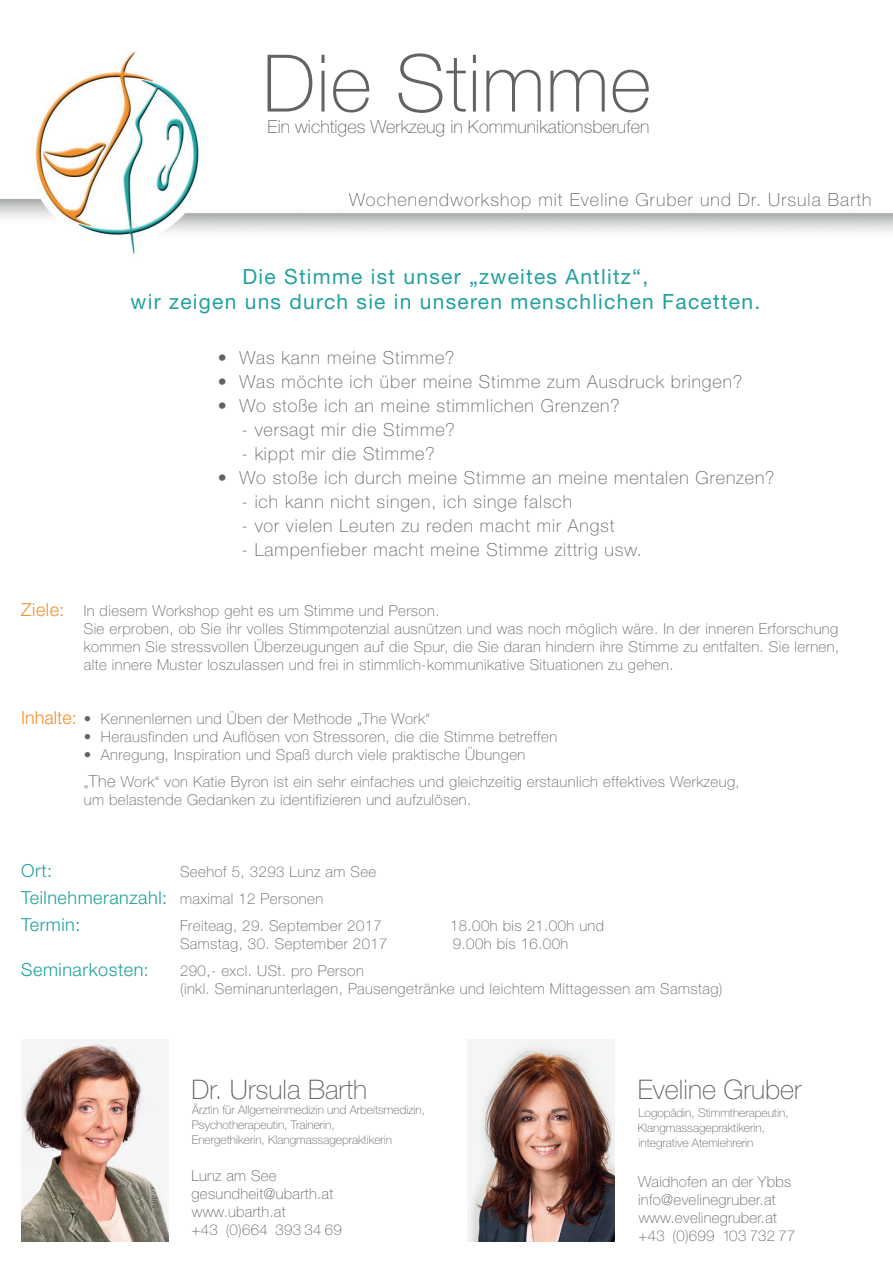
<style>
.page{position:relative;width:893px;height:1263px;background:#fff}
.page>*{position:absolute;margin:0;border:0;box-sizing:border-box;transform-origin:0 0}
.t1{font:100 79.5px "Helvetica Neue LT Std";letter-spacing:.01em;color:#636366}
.t2{font:100 27px "Helvetica Neue LT Std";color:#636366}
.t3{font:21px/25.2px "Helvetica Neue LT Std";letter-spacing:.06em;color:#22a19f;text-align:center}
.t4{font:100 18px "Helvetica Neue LT Std";letter-spacing:.05em;color:#636366}
.t5{font:100 18px "Helvetica Neue LT Std";letter-spacing:.005em;color:#636366}
.t6{font:300 18px/27px "Helvetica Neue LT Std";letter-spacing:.03em;color:#22a19f}
.t7{font:300 18px "Helvetica Neue LT Std";color:#f4922b}
.t8{font:100 15px/18px "Helvetica Neue LT Std";letter-spacing:.03em;color:#636366}
.t9{font:100 12px/15px "Helvetica Neue LT Std";color:#636366}
.s1{font-size:16.5px}
</style>
<div class="page">
<img style="left:0;top:51px;width:893px;height:1191px">
<img style="left:468px;top:1039px;width:147px;height:203px">
<img style="left:21px;top:1039px;width:147px;height:203px">
<h1 class="t1" style="left:262px;top:38px;width:390px">Die Stimme</h1>
<p class="t5" style="left:268px;top:116px;width:383px">Ein wichtiges Werkzeug in Kommunikationsberufen</p>
<p class="t4" style="left:349px;top:190px;width:524px">Wochenendworkshop mit Eveline Gruber und Dr. Ursula Barth</p>
<h3 class="t3" style="left:131px;top:263px;width:631px">Die Stimme ist unser „zweites Antlitz“,<br>wir zeigen uns durch sie in unseren menschlichen Facetten.</h3>
<p class="t4" style="left:218px;top:347px;width:238px">• Was kann meine Stimme?</p>
<p class="t4" style="left:218px;top:371px;width:526px">• Was möchte ich über meine Stimme zum Ausdruck bringen?</p>
<p class="t4" style="left:218px;top:395px;width:403px">• Wo stoße ich an meine stimmlichen Grenzen?</p>
<p class="t4" style="left:242px;top:419px;width:215px">- versagt mir die Stimme?</p>
<p class="t4" style="left:242px;top:443px;width:195px">- kippt mir die Stimme?</p>
<p class="t4" style="left:218px;top:467px;width:558px">• Wo stoße ich durch meine Stimme an meine mentalen Grenzen?</p>
<p class="t4" style="left:242px;top:491px;width:332px">- ich kann nicht singen, ich singe falsch</p>
<p class="t4" style="left:242px;top:515px;width:374px">- vor vielen Leuten zu reden macht mir Angst</p>
<p class="t4" style="left:242px;top:539px;width:402px">- Lampenfieber macht meine Stimme zittrig usw.</p>
<p class="t7" style="left:21px;top:598px;width:45px">Ziele:</p>
<p class="t7" style="left:21px;top:706px;width:57px">Inhalte:</p>
<p class="t8" style="left:84px;top:601px;width:757px">In diesem Workshop geht es um Stimme und Person.<br>Sie erproben, ob Sie ihr volles Stimmpotenzial ausnützen und was noch möglich wäre. In der inneren Erforschung kommen Sie stressvollen Überzeugungen auf die Spur, die Sie daran hindern ihre Stimme zu entfalten. Sie lernen, alte innere Muster loszulassen und frei in stimmlich-kommunikative Situationen zu gehen.</p>
<p class="t8" style="left:84px;top:709px;width:348px">• Kennenlernen und Üben der Methode „The Work“</p>
<p class="t8" style="left:84px;top:727px;width:475px">• Herausfinden und Auflösen von Stressoren, die die Stimme betreffen</p>
<p class="t8" style="left:84px;top:741px;width:657px;line-height:27px">• Anregung, Inspiration und Spaß durch viele praktische Übungen<br>„<span class="s1">The</span> Work“ von Katie Byron ist ein sehr einfaches und gleichzeitig erstaunlich effektives Werkzeug,</p>
<p class="t8" style="left:84px;top:790px;width:389px">um belastende Gedanken zu identifizieren und aufzulösen.</p>
<p class="t6" style="left:21px;top:856px;width:148px">Ort:<br>Teilnehmeranzahl:<br>Termin:</p>
<p class="t6" style="left:21px;top:955px;width:129px">Seminarkosten:</p>
<p class="t8" style="left:180px;top:858px;width:203px;line-height:27px">Seehof 5, 3293 Lunz am See maximal 12 Personen<br>Freiteag, 29. September 2017</p>
<p class="t8" style="left:450px;top:916px;width:156px">18.00h bis 21.00h und</p>
<p class="t8" style="left:180px;top:934px;width:209px">Samstag, 30. September 2017</p>
<p class="t8" style="left:453px;top:934px;width:117px">9.00h bis 16.00h</p>
<p class="t8" style="left:180px;top:961px;width:544px">290,- excl. USt. pro Person<br>(inkl. Seminarunterlagen, Pausengetränke und leichtem Mittagessen am Samstag)</p>
<h2 class="t2" style="left:191px;top:1074px;width:177px">Dr. Ursula Barth</h2>
<p class="t9" style="left:192px;top:1103px;width:235px">Ärztin für Allgemeinmedizin und Arbeitsmedizin,<br>Psychotherapeutin, Trainerin,<br>Energethikerin, Klangmassagepraktikerin</p>
<p class="t8" style="left:191px;top:1166px;width:152px">Lunz am See gesundheit@ubarth.at www.ubarth.at<br>+43 (0)664 393 34 69</p>
<h2 class="t2" style="left:638px;top:1074px;width:165px">Eveline Gruber</h2>
<p class="t9" style="left:638px;top:1106px;width:152px">Logopädin, Stimmtherapeutin,<br>Klangmassagepraktikerin, integrative Atemlehrerin</p>
<p class="t8" style="left:638px;top:1173px;width:159px">Waidhofen an der Ybbs info@evelinegruber.at www.evelinegruber.at +43 (0)699 103 732 77</p>
</div>
